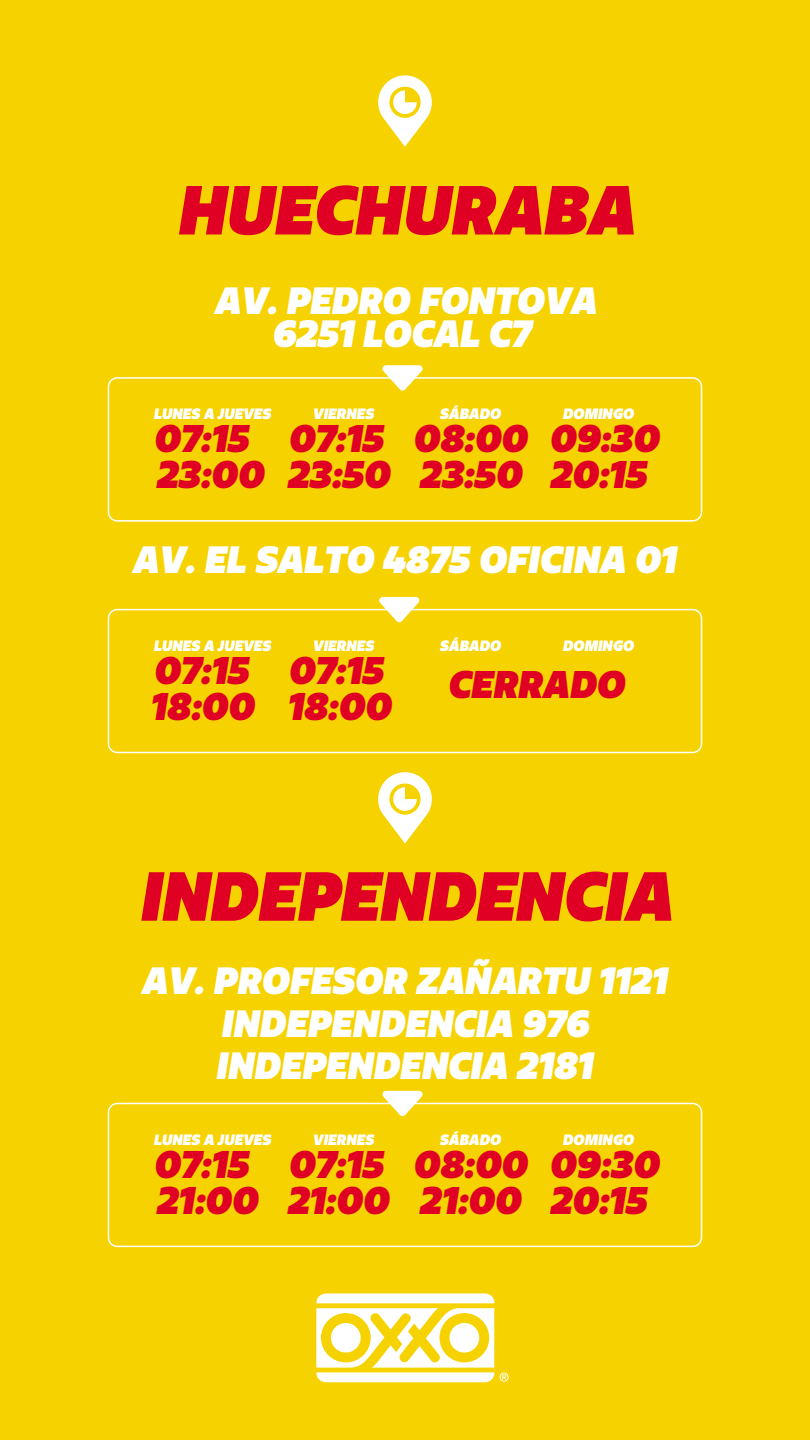
<style>
.page{position:relative;width:810px;height:1440px;background:#f6d300}
.page>*{position:absolute;margin:0;border:0;box-sizing:border-box;transform-origin:0 0}
.t1{font:italic 900 69.3px "Urbani";color:#df0024}
.t2{font:italic 900 38.62px/35.6px "Urbani";color:#df0024}
.t3{font:italic 900 38.03px/42.4px "Urbani";color:#fff;text-align:center}
.t4{font:italic 900 15px "Urbani";color:#fff}
</style>
<div class="page">
<svg style="left:316px;top:1293px;width:178px;height:89px"></svg>
<svg style="left:500px;top:1373px;width:9px;height:9px"></svg>
<svg style="left:378px;top:75px;width:54px;height:72px"></svg>
<div style="left:108px;top:377px;width:594px;height:145px;border:2px solid #fff;border-radius:9px"></div>
<svg style="left:381px;top:365px;width:43px;height:26px"></svg>
<div style="left:108px;top:609px;width:594px;height:144px;border:2px solid #fff;border-radius:9px"></div>
<svg style="left:378px;top:597px;width:42px;height:26px"></svg>
<svg style="left:378px;top:772px;width:54px;height:72px"></svg>
<div style="left:108px;top:1103px;width:594px;height:144px;border:2px solid #fff;border-radius:9px"></div>
<svg style="left:381px;top:1091px;width:43px;height:26px"></svg>
<h1 class="t1" style="left:176px;top:167px;width:459px">HUECHURABA</h1>
<p class="t3" style="left:214px;top:286px;width:384px;line-height:32.1px">AV. PEDRO FONTOVA<br>6251 LOCAL C7</p>
<p class="t4" style="left:153px;top:404px;width:119px">LUNES A JUEVES</p>
<p class="t2" style="left:153px;top:422px;width:112px">07:15<br>23:00</p>
<p class="t4" style="left:313px;top:405px;width:63px">VIERNES</p>
<p class="t2" style="left:287px;top:422px;width:104px">07:15<br>23:50</p>
<p class="t4" style="left:440px;top:405px;width:62px">SÁBADO</p>
<p class="t2" style="left:413px;top:422px;width:116px">08:00<br>23:50</p>
<p class="t4" style="left:563px;top:405px;width:73px">DOMINGO</p>
<p class="t2" style="left:549px;top:422px;width:111px">09:30<br>20:15</p>
<p class="t3" style="left:132px;top:539px;width:545px">AV. EL SALTO 4875 OFICINA 01</p>
<p class="t4" style="left:153px;top:636px;width:119px">LUNES A JUEVES</p>
<p class="t2" style="left:150px;top:653px;width:105px">07:15<br>18:00</p>
<p class="t4" style="left:313px;top:636px;width:63px">VIERNES</p>
<p class="t2" style="left:287px;top:653px;width:105px">07:15<br>18:00</p>
<p class="t4" style="left:440px;top:636px;width:62px">SÁBADO</p>
<p class="t2" style="left:447px;top:668px;width:178px">CERRADO</p>
<p class="t4" style="left:563px;top:636px;width:73px">DOMINGO</p>
<h1 class="t1" style="left:139px;top:853px;width:534px">INDEPENDENCIA</h1>
<p class="t3" style="left:141px;top:960px;width:527px">AV. PROFESOR ZAÑARTU 1121<br>INDEPENDENCIA 976<br>INDEPENDENCIA 2181</p>
<p class="t4" style="left:153px;top:1130px;width:119px">LUNES A JUEVES</p>
<p class="t2" style="left:153px;top:1147px;width:106px">07:15<br>21:00</p>
<p class="t4" style="left:313px;top:1130px;width:63px">VIERNES</p>
<p class="t2" style="left:287px;top:1147px;width:103px">07:15<br>21:00</p>
<p class="t4" style="left:440px;top:1130px;width:62px">SÁBADO</p>
<p class="t2" style="left:413px;top:1147px;width:116px">08:00<br>21:00</p>
<p class="t4" style="left:563px;top:1130px;width:73px">DOMINGO</p>
<p class="t2" style="left:549px;top:1147px;width:111px">09:30<br>20:15</p>
</div>
